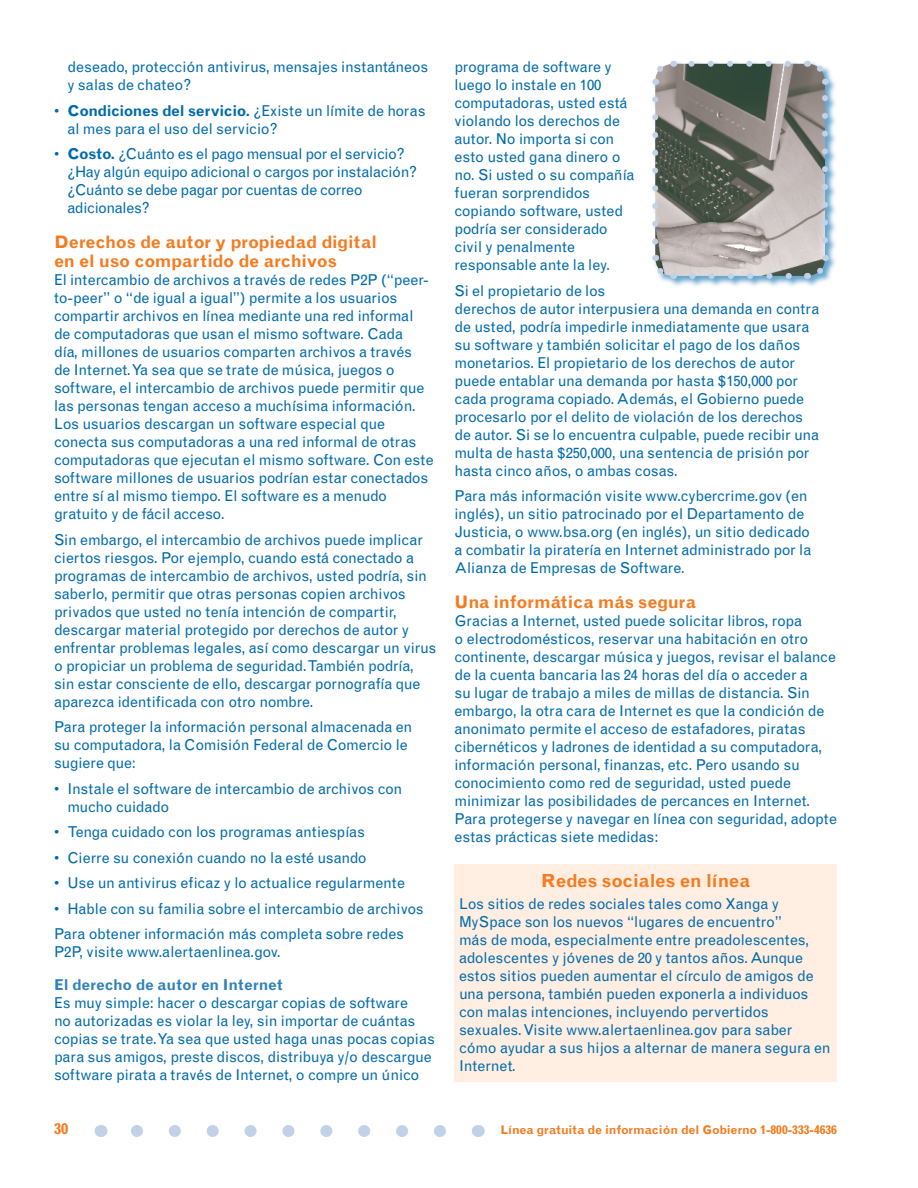
<style>
.page{position:relative;width:918px;height:1188px;background:#fff}
.page>*{position:absolute;margin:0;border:0;box-sizing:border-box;transform-origin:0 0}
.t1{font:700 18px "Grotesque";color:#f47b20}
.t2{font:700 17.25px/19.5px "Grotesque";letter-spacing:-.005em;color:#f47b20}
.t3{font:15px/18px "Grotesque";letter-spacing:-.015em;color:#006aab}
.t4{font:700 15px "Grotesque";color:#f47b20}
.t5{font:700 12px "Grotesque";color:#f47b20}
.s1{font-weight:700}
.s2{font-weight:700;color:#2f82bb}
</style>
<div class="page">
<svg style="left:131px;top:1125px;width:309px;height:12px"></svg>
<svg style="left:478px;top:1125px;width:1px;height:12px"></svg>
<svg style="left:100px;top:1125px;width:1px;height:12px"></svg>
<div style="left:651px;top:60px;width:187px;height:229px;background:#006aab;opacity:.6"></div>
<img style="left:655px;top:64px;width:170px;height:212px;border-radius:18px">
<svg style="left:652px;top:99px;width:6px;height:150px"></svg>
<svg style="left:692px;top:273px;width:105px;height:6px"></svg>
<svg style="left:822px;top:91px;width:6px;height:149px"></svg>
<svg style="left:683px;top:61px;width:105px;height:6px"></svg>
<svg style="left:652px;top:255px;width:22px;height:27px"></svg>
<svg style="left:807px;top:255px;width:25px;height:24px"></svg>
<svg style="left:806px;top:60px;width:22px;height:25px"></svg>
<svg style="left:651px;top:60px;width:23px;height:25px"></svg>
<div style="left:454px;top:864px;width:383px;height:218px;background:#ffeee1"></div>
<p class="t3" style="left:68px;top:58px;width:362px">deseado, protección antivirus, mensajes instantáneos y salas de chateo?</p>
<p class="t3" style="left:68px;top:101px;width:360px;text-indent:-14px">• <span class="s1">Condiciones del servicio.</span> ¿Existe un límite de horas al mes para el uso del servicio?</p>
<p class="t3" style="left:68px;top:145px;width:351px;text-indent:-14px">• <span class="s1">Costo.</span> ¿Cuánto es el pago mensual por el servicio? ¿Hay algún equipo adicional o cargos por instalación? ¿Cuánto se debe pagar por cuentas de correo adicionales?</p>
<p class="t2" style="left:54px;top:232px;width:325px">Derechos de autor y propiedad digital en el uso compartido de archivos</p>
<p class="t3" style="left:54px;top:271px;width:381px">El intercambio de archivos a través de redes P2P (“peer&shy;to-peer” o “de igual a igual”) permite a los usuarios compartir archivos en línea mediante una red informal de computadoras que usan el mismo software. Cada<br>día, millones de usuarios comparten archivos a través<br>de Internet. Ya sea que se trate de música, juegos o software, el intercambio de archivos puede permitir que las personas tengan acceso a muchísima información.<br>Los usuarios descargan un software especial que conecta sus computadoras a una red informal de otras computadoras que ejecutan el mismo software. Con este software millones de usuarios podrían estar conectados entre sí al mismo tiempo. El software es a menudo gratuito y de fácil acceso.</p>
<p class="t3" style="left:54px;top:530px;width:384px">Sin embargo, el intercambio de archivos puede implicar ciertos riesgos. Por ejemplo, cuando está conectado a programas de intercambio de archivos, usted podría, sin saberlo, permitir que otras personas copien archivos privados que usted no tenía intención de compartir, descargar material protegido por derechos de autor y enfrentar problemas legales, así como descargar un virus o propiciar un problema de seguridad. También podría, sin estar consciente de ello, descargar pornografía que aparezca identificada con otro nombre.</p>
<p class="t3" style="left:54px;top:718px;width:360px">Para proteger la información personal almacenada en su computadora, la Comisión Federal de Comercio le sugiere que:</p>
<p class="t3" style="left:68px;top:779px;width:336px;text-indent:-14px">• Instale el software de intercambio de archivos con mucho cuidado</p>
<p class="t3" style="left:54px;top:823px;width:313px">• Tenga cuidado con los programas antiespías</p>
<p class="t3" style="left:54px;top:848px;width:314px">• Cierre su conexión cuando no la esté usando</p>
<p class="t3" style="left:54px;top:874px;width:353px">• Use un antivirus eficaz y lo actualice regularmente</p>
<p class="t3" style="left:54px;top:896px;width:371px;line-height:25.5px">• Hable con su familia sobre el intercambio de archivos<br>Para obtener información más completa sobre redes</p>
<p class="t3" style="left:54px;top:943px;width:228px">P2P, visite www.alertaenlinea.gov.</p>
<p class="t3" style="left:54px;top:976px;width:382px"><span class="s2">El derecho de autor en Internet<br></span>Es muy simple: hacer o descargar copias de software<br>no autorizadas es violar la ley, sin importar de cuántas copias se trate. Ya sea que usted haga unas pocas copias para sus amigos, preste discos, distribuya y/o descargue software pirata a través de Internet, o compre un único</p>
<p class="t3" style="left:454px;top:58px;width:182px">programa de software y luego lo instale en 100 computadoras, usted está violando los derechos de autor. No importa si con esto usted gana dinero o no. Si usted o su compañía fueran sorprendidos copiando software, usted podría ser considerado civil y penalmente responsable ante la ley.</p>
<p class="t3" style="left:454px;top:281px;width:366px">Si el propietario de los<br>derechos de autor interpusiera una demanda en contra de usted, podría impedirle inmediatamente que usara su software y también solicitar el pago de los daños monetarios. El propietario de los derechos de autor puede entablar una demanda por hasta $150,000 por cada programa copiado. Además, el Gobierno puede procesarlo por el delito de violación de los derechos de autor. Si se lo encuentra culpable, puede recibir una multa de hasta $250,000, una sentencia de prisión por hasta cinco años, o ambas cosas.</p>
<p class="t3" style="left:454px;top:487px;width:358px">Para más información visite www.cybercrime.gov (en inglés), un sitio patrocinado por el Departamento de Justicia, o www.bsa.org (en inglés), un sitio dedicado a combatir la piratería en Internet administrado por la Alianza de Empresas de Software.</p>
<p class="t2" style="left:454px;top:592px;width:243px">Una informática más segura</p>
<p class="t3" style="left:454px;top:611px;width:384px">Gracias a Internet, usted puede solicitar libros, ropa<br>o electrodomésticos, reservar una habitación en otro continente, descargar música y juegos, revisar el balance de la cuenta bancaria las 24 horas del día o acceder a<br>su lugar de trabajo a miles de millas de distancia. Sin embargo, la otra cara de Internet es que la condición de anonimato permite el acceso de estafadores, piratas cibernéticos y ladrones de identidad a su computadora, información personal, finanzas, etc. Pero usando su conocimiento como red de seguridad, usted puede minimizar las posibilidades de percances en Internet.<br>Para protegerse y navegar en línea con seguridad, adopte estas prácticas siete medidas:</p>
<p class="t1" style="left:541px;top:870px;width:210px">Redes sociales en línea</p>
<p class="t3" style="left:459px;top:895px;width:373px">Los sitios de redes sociales tales como Xanga y MySpace son los nuevos “lugares de encuentro”<br>más de moda, especialmente entre preadolescentes, adolescentes y jóvenes de 20 y tantos años. Aunque estos sitios pueden aumentar el círculo de amigos de una persona, también pueden exponerla a individuos con malas intenciones, incluyendo pervertidos sexuales. Visite www.alertaenlinea.gov para saber cómo ayudar a sus hijos a alternar de manera segura en Internet.</p>
<p class="t4" style="left:54px;top:1120px;width:16px">30</p>
<p class="t5" style="left:500px;top:1123px;width:338px">Línea gratuita de información del Gobierno 1-800-333-4636</p>
</div>
